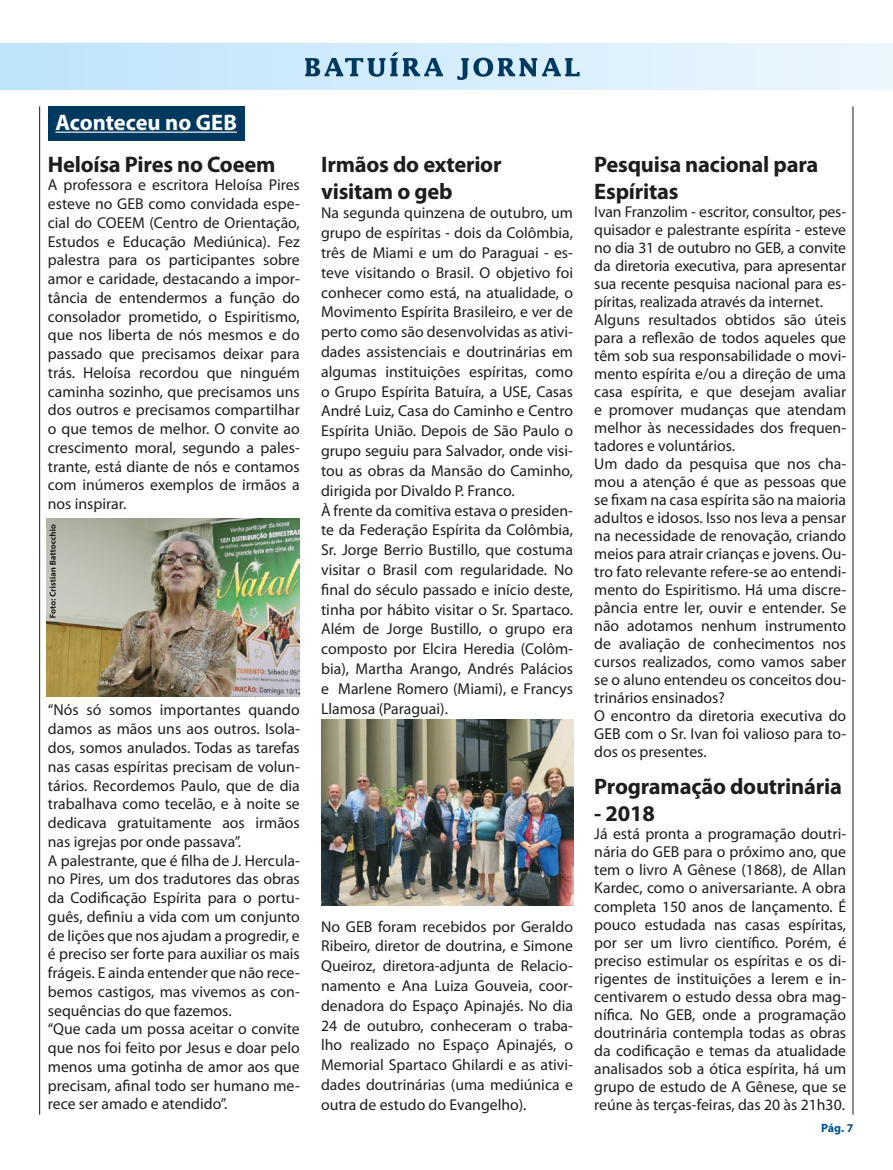
<style>
.page{position:relative;width:893px;height:1170px;background:#fff}
.page>*{position:absolute;margin:0;border:0;box-sizing:border-box;transform-origin:0 0}
.t1{font:700 22.5px/27px "Myriad Pro";letter-spacing:-.01em;color:#1d1d1b}
.t2{font:700 22.5px "Myriad Pro";color:#fff}
.t3{font:15.75px/18px "Myriad Pro";color:#1d1d1b;text-align:justify}
.t4{font:700 12px "Myriad Pro";color:#005290}
</style>
<div class="page">
<div style="left:0;top:44px;width:893px;height:45px;background:linear-gradient(to right,#bde4fa,#ecf6fd)"></div>
<hr style="left:853px;top:106px;width:1px;height:1008px;background:#1d1d1b">
<hr style="left:39px;top:106px;width:1px;height:1008px;background:#1d1d1b">
<svg style="left:305px;top:52px;width:138px;height:25px;background:#8cb0c8"></svg>
<svg style="left:457px;top:58px;width:123px;height:22px;background:#88abc2"></svg>
<div style="left:48px;top:107px;width:196px;height:34px;background:#003960"></div>
<hr style="left:55px;top:132px;width:182px;height:1px;background:#fff">
<img style="left:321px;top:719px;width:252px;height:186px">
<img style="left:47px;top:518px;width:253px;height:178px">
<svg style="left:49px;top:524px;width:7px;height:93px"></svg>
<h1 class="t2" style="left:55px;top:108px;width:183px">Aconteceu no GEB</h1>
<h1 class="t1" style="left:48px;top:150px;width:229px">Heloísa Pires no Coeem</h1>
<p class="t3" style="left:48px;top:175px;width:253px;line-height:18.8px">A professora e escritora Heloísa Pires esteve no GEB como convidada espe&shy;cial do COEEM (Centro de Orientação, Estudos e Educação Mediúnica). Fez palestra para os participantes sobre amor e caridade, destacando a impor&shy;tância de entendermos a função do consolador prometido, o Espiritismo, que nos liberta de nós mesmos e do passado que precisamos deixar para trás. Heloísa recordou que ninguém caminha sozinho, que precisamos uns dos outros e precisamos compartilhar o que temos de melhor. O convite ao crescimento moral, segundo a pales&shy;trante, está diante de nós e contamos com inúmeros exemplos de irmãos a nos inspirar.</p>
<p class="t3" style="left:48px;top:700px;width:253px;line-height:18.8px;text-align:left">“Nós só somos importantes quando damos as mãos uns aos outros. Isola&shy;dos, somos anulados. Todas as tarefas nas casas espíritas precisam de volun&shy;tários. Recordemos Paulo, que de dia trabalhava como tecelão, e à noite se dedicava gratuitamente aos irmãos nas igrejas por onde passava”.<br>A palestrante, que é filha de J. Hercula&shy;no Pires, um dos tradutores das obras da Codificação Espírita para o portu&shy;guês, definiu a vida com um conjunto de lições que nos ajudam a progredir, e é preciso ser forte para auxiliar os mais frágeis. E ainda entender que não rece&shy;bemos castigos, mas vivemos as con&shy;sequências do que fazemos.<br>“Que cada um possa aceitar o convite que nos foi feito por Jesus e doar pelo menos uma gotinha de amor aos que precisam, afinal todo ser humano me&shy;rece ser amado e atendido”.</p>
<h1 class="t1" style="left:321px;top:150px;width:182px">Irmãos do exterior visitam o geb</h1>
<p class="t3" style="left:321px;top:203px;width:253px;line-height:19.8px;text-align:left">Na segunda quinzena de outubro, um grupo de espíritas - dois da Colômbia, três de Miami e um do Paraguai - es&shy;teve visitando o Brasil. O objetivo foi conhecer como está, na atualidade, o Movimento Espírita Brasileiro, e ver de perto como são desenvolvidas as ativi&shy;dades assistenciais e doutrinárias em algumas instituições espíritas, como o Grupo Espírita Batuíra, a USE, Casas André Luiz, Casa do Caminho e Centro Espírita União. Depois de São Paulo o grupo seguiu para Salvador, onde visi&shy;tou as obras da Mansão do Caminho, dirigida por Divaldo P. Franco.<br>À frente da comitiva estava o presiden&shy;te da Federação Espírita da Colômbia, Sr. Jorge Berrio Bustillo, que costuma visitar o Brasil com regularidade. No final do século passado e início deste, tinha por hábito visitar o Sr. Spartaco.<br>Além de Jorge Bustillo, o grupo era composto por Elcira Heredia (Colôm&shy;bia), Martha Arango, Andrés Palácios e Marlene Romero (Miami), e Francys Llamosa (Paraguai).</p>
<p class="t3" style="left:321px;top:916px;width:253px;line-height:19.8px">No GEB foram recebidos por Geraldo Ribeiro, diretor de doutrina, e Simone Queiroz, diretora-adjunta de Relacio&shy;namento e Ana Luiza Gouveia, coor&shy;denadora do Espaço Apinajés. No dia 24 de outubro, conheceram o traba&shy;lho realizado no Espaço Apinajés, o Memorial Spartaco Ghilardi e as ativi&shy;dades doutrinárias (uma mediúnica e outra de estudo do Evangelho).</p>
<h1 class="t1" style="left:594px;top:150px;width:225px">Pesquisa nacional para<br>Espíritas</h1>
<p class="t3" style="left:594px;top:202px;width:253px;text-align:left">Ivan Franzolim - escritor, consultor, pes&shy;quisador e palestrante espírita - esteve no dia 31 de outubro no GEB, a convite da diretoria executiva, para apresentar sua recente pesquisa nacional para es&shy;píritas, realizada através da internet.<br>Alguns resultados obtidos são úteis para a reflexão de todos aqueles que têm sob sua responsabilidade o movi&shy;mento espírita e/ou a direção de uma casa espírita, e que desejam avaliar e promover mudanças que atendam melhor às necessidades dos frequen&shy;tadores e voluntários.<br>Um dado da pesquisa que nos cha&shy;mou a atenção é que as pessoas que se fixam na casa espírita são na maioria adultos e idosos. Isso nos leva a pensar na necessidade de renovação, criando meios para atrair crianças e jovens. Ou&shy;tro fato relevante refere-se ao entendi&shy;mento do Espiritismo. Há uma discre&shy;pância entre ler, ouvir e entender. Se não adotamos nenhum instrumento de avaliação de conhecimentos nos cursos realizados, como vamos saber se o aluno entendeu os conceitos dou&shy;trinários ensinados?<br>O encontro da diretoria executiva do GEB com o Sr. Ivan foi valioso para to&shy;dos os presentes.</p>
<h1 class="t1" style="left:594px;top:772px;width:249px">Programação doutrinária</h1>
<h1 class="t1" style="left:594px;top:799px;width:62px">- 2018</h1>
<p class="t3" style="left:594px;top:824px;width:253px">Já está pronta a programação doutri&shy;nária do GEB para o próximo ano, que tem o livro A Gênese (1868), de Allan Kardec, como o aniversariante. A obra completa 150 anos de lançamento. É pouco estudada nas casas espíritas, por ser um livro científico. Porém, é preciso estimular os espíritas e os di&shy;rigentes de instituições a lerem e in&shy;centivarem o estudo dessa obra mag&shy;nífica. No GEB, onde a programação doutrinária contempla todas as obras da codificação e temas da atualidade analisados sob a ótica espírita, há um grupo de estudo de A Gênese, que se reúne às terças-feiras, das 20 às 21h30.</p>
<p class="t4" style="left:821px;top:1120px;width:34px">Pág. 7</p>
</div>
